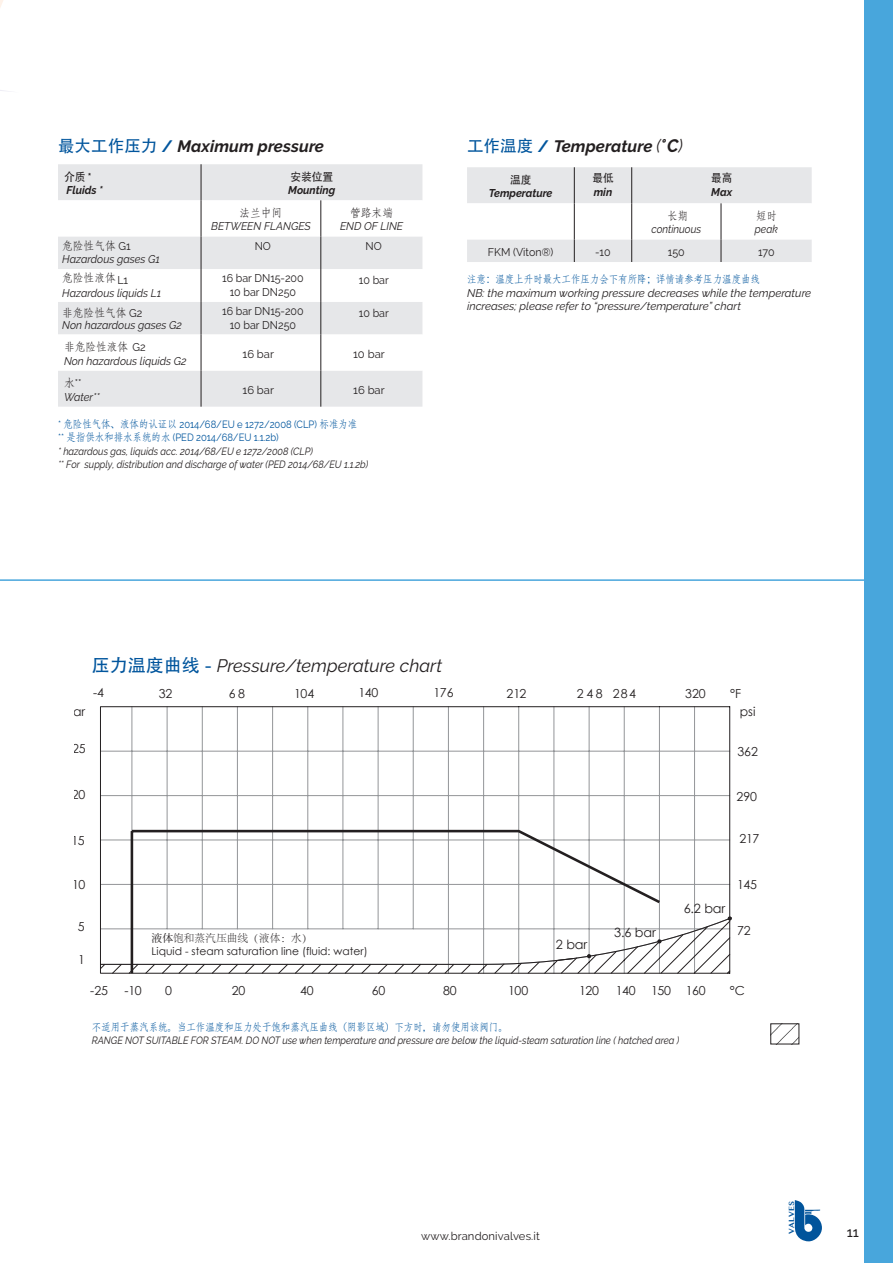
<style>
.page{position:relative;width:893px;height:1263px;background:#fff}
.page>*{position:absolute;margin:0;border:0;box-sizing:border-box;transform-origin:0 0}
.t1{font:italic 18px "Raleway";color:#231f20}
.t2{font:italic 700 16.5px "Raleway";letter-spacing:.005em;color:#231f20}
.t3{font:500 13.5px "Raleway";color:#231f20}
.t4{font:12.75px "Century Gothic";letter-spacing:-.015em;color:#231f20}
.t5{font:12.45px "Century Gothic";letter-spacing:-.01em;color:#231f20}
.t6{font:italic 11.25px/13.5px "Raleway";color:#231f20}
.t7{font:italic 11.25px "Raleway";color:#231f20;scale:.95 1}
.t8{font:11.25px "Raleway";color:#231f20;scale:.95 1}
.t9{font:11.25px "Raleway";color:#231f20}
.t10{font:11.25px "Adobe Fangsong Std";color:#231f20;scale:.95 1}
.t11{font:italic 700 11.25px "Raleway";color:#231f20;scale:.95 1}
.t12{font:italic 11.25px "Raleway";color:#231f20;scale:.9 1}
.t13{font:11.25px "Adobe Heiti Std";color:#231f20;scale:.95 1}
.t14{font:11.25px "Adobe Fangsong Std";color:#231f20;scale:.9 1}
.t15{font:10.8px/13px "Century Gothic";color:#231f20}
.t16{font:italic 10.5px "Raleway";color:#231f20;scale:.9 1}
.t17{font:10.5px "Raleway";color:#01559d;scale:.9 1}
.t18{font:10.5px "Adobe Fangsong Std";color:#01559d;scale:.9 1}
.t19{font:700 7.8px "Lao MN";color:#01549b}
.s1{font-family:"Adobe Heiti Std";font-weight:400;font-style:normal;color:#01559d}
.s2{font-style:normal;color:#01559d}
.s3{font-family:"Raleway";font-weight:700}
.s4{font-family:"Raleway"}
.s5{font-family:"Adobe Fangsong Std"}
.s6{font-weight:400;font-size:18px}
.s7{font-size:18px}
.s8{font-family:"Adobe Heiti Std";font-style:normal;color:#01559d}
.s9{font-weight:500;font-style:normal;color:#01559d}
.s10{font-family:"Koz Min Pr 6 N"}
.s11{font-family:"Adobe Song Std";font-weight:300}
</style>
<div class="page">
<svg style="left:0;top:0;width:10px;height:92px"></svg>
<svg style="left:794px;top:1200px;width:28px;height:41px"></svg>
<div style="left:864px;top:0;width:29px;height:1263px;background:#48a6dc"></div>
<hr style="left:0;top:579px;width:893px;height:2px;background:#48a6dc">
<svg style="left:467px;top:167px;width:345px;height:95px"></svg>
<div style="left:58px;top:164px;width:364px;height:243px;background:#e6e7e9"></div>
<svg style="left:58px;top:200px;width:364px;height:171px"></svg>
<hr style="left:201px;top:164px;width:1px;height:36px;background:#231f20">
<hr style="left:201px;top:200px;width:1px;height:36px;background:#231f20">
<hr style="left:320px;top:200px;width:1px;height:36px;background:#231f20">
<hr style="left:201px;top:236px;width:1px;height:33px;background:#231f20">
<hr style="left:320px;top:236px;width:1px;height:33px;background:#231f20">
<hr style="left:201px;top:269px;width:1px;height:33px;background:#231f20">
<hr style="left:320px;top:269px;width:1px;height:33px;background:#231f20">
<hr style="left:201px;top:302px;width:1px;height:32px;background:#231f20">
<hr style="left:320px;top:302px;width:1px;height:32px;background:#231f20">
<hr style="left:201px;top:334px;width:1px;height:37px;background:#231f20">
<hr style="left:320px;top:334px;width:1px;height:37px;background:#231f20">
<hr style="left:201px;top:371px;width:1px;height:36px;background:#231f20">
<hr style="left:320px;top:371px;width:1px;height:36px;background:#231f20">
<svg style="left:100px;top:706px;width:630px;height:210px"></svg>
<svg style="left:129px;top:828px;width:534px;height:88px"></svg>
<svg style="left:100px;top:916px;width:632px;height:58px"></svg>
<img style="left:772px;top:1025px;width:25px;height:17px">
<div style="left:770px;top:1023px;width:29px;height:21px;border:1px solid #231f20"></div>
<p class="t2" style="left:58px;top:137px;width:267px"><span class="s1">最大工作压力</span> <span class="s2">/</span> Maximum pressure</p>
<p class="t13" style="left:64px;top:170px;width:31px">介质 <span class="s3">*</span></p>
<p class="t11" style="left:67px;top:184px;width:40px">Fluids *</p>
<p class="t13" style="left:290px;top:170px;width:46px">安装位置</p>
<p class="t11" style="left:288px;top:184px;width:51px">Mounting</p>
<p class="t10" style="left:240px;top:206px;width:46px">法兰中间</p>
<p class="t7" style="left:211px;top:220px;width:106px">BETWEEN FLANGES</p>
<p class="t10" style="left:350px;top:206px;width:46px">管路末端</p>
<p class="t7" style="left:340px;top:220px;width:68px">END OF LINE</p>
<p class="t10" style="left:62px;top:239px;width:73px">危险性气体 <span class="s4">G1</span></p>
<p class="t7" style="left:62px;top:253px;width:104px">Hazardous gases G1</p>
<p class="t8" style="left:255px;top:239px;width:19px">NO</p>
<p class="t8" style="left:366px;top:239px;width:19px">NO</p>
<p class="t10" style="left:62px;top:271px;width:71px">危险性液体 <span class="s4">L1</span></p>
<p class="t7" style="left:62px;top:287px;width:106px">Hazardous liquids L1</p>
<p class="t8" style="left:222px;top:272px;width:87px">16 bar DN15-200</p>
<p class="t8" style="left:230px;top:285px;width:71px">10 bar DN250</p>
<p class="t8" style="left:359px;top:273px;width:33px">10 bar</p>
<p class="t10" style="left:62px;top:306px;width:86px">非危险性气体 <span class="s4">G2</span></p>
<p class="t7" style="left:62px;top:318px;width:127px">Non hazardous gases G2</p>
<p class="t8" style="left:222px;top:305px;width:87px">16 bar DN15-200</p>
<p class="t8" style="left:230px;top:318px;width:71px">10 bar DN250</p>
<p class="t8" style="left:359px;top:306px;width:33px">10 bar</p>
<p class="t10" style="left:64px;top:340px;width:88px">非危险性液体 <span class="s4">G2</span></p>
<p class="t7" style="left:64px;top:354px;width:130px">Non hazardous liquids G2</p>
<p class="t9" style="left:242px;top:347px;width:33px">16 bar</p>
<p class="t9" style="left:353px;top:347px;width:33px">10 bar</p>
<p class="t8" style="left:64px;top:377px;width:20px"><span class="s5">水</span>**</p>
<p class="t7" style="left:64px;top:390px;width:39px">Water**</p>
<p class="t9" style="left:242px;top:383px;width:33px">16 bar</p>
<p class="t9" style="left:353px;top:383px;width:33px">16 bar</p>
<p class="t17" style="left:58px;top:418px;width:334px">* <span class="s5">危险性气体、液体的认证以</span> 2014/68/EU e 1272/2008 (CLP) <span class="s5">标准为准</span></p>
<p class="t17" style="left:58px;top:431px;width:247px">** <span class="s5">是指供水和排水系统的水</span> (PED 2014/68/EU 1.1.2b)</p>
<p class="t16" style="left:58px;top:445px;width:285px">* hazardous gas, liquids acc. 2014/68/EU e 1272/2008 (CLP)</p>
<p class="t16" style="left:58px;top:458px;width:346px">** For supply, distribution and discharge of water (PED 2014/68/EU 1.1.2b)</p>
<p class="t2" style="left:467px;top:137px;width:217px"><span class="s1">工作温度</span> <span class="s2">/</span> Temperature <span class="s6">(</span><span class="s7">° C</span><span class="s6">)</span></p>
<p class="t13" style="left:510px;top:173px;width:24px">温度</p>
<p class="t11" style="left:489px;top:187px;width:68px">Temperature</p>
<p class="t13" style="left:592px;top:171px;width:24px">最低</p>
<p class="t11" style="left:594px;top:185px;width:21px">min</p>
<p class="t14" style="left:667px;top:209px;width:24px">长期</p>
<p class="t12" style="left:651px;top:223px;width:57px">continuous</p>
<p class="t13" style="left:711px;top:171px;width:24px">最高</p>
<p class="t11" style="left:711px;top:185px;width:24px">Max</p>
<p class="t14" style="left:756px;top:209px;width:24px">短时</p>
<p class="t12" style="left:755px;top:223px;width:27px">peak</p>
<p class="t8" style="left:488px;top:245px;width:70px">FKM (Viton®)</p>
<p class="t8" style="left:595px;top:245px;width:18px">-10</p>
<p class="t8" style="left:668px;top:245px;width:19px">150</p>
<p class="t8" style="left:758px;top:245px;width:19px">170</p>
<p class="t18" style="left:467px;top:273px;width:327px">注意：温度上升时最大工作压力会下有所降；详情请参考压力温度曲线</p>
<p class="t6" style="left:467px;top:286px;width:346px">NB: the maximum working pressure decreases while the temperature increases; please refer to “pressure/temperature” chart</p>
<p class="t1" style="left:92px;top:655px;width:352px"><span class="s8">压力温度曲线</span> <span class="s9">-</span> Pressure/temperature chart</p>
<p class="t5" style="left:159px;top:686px;width:15px">32</p>
<p class="t5" style="left:294px;top:685px;width:21px">104</p>
<p class="t5" style="left:93px;top:685px;width:12px">-4</p>
<p class="t5" style="left:358px;top:685px;width:21px">140</p>
<p class="t5" style="left:434px;top:685px;width:22px">176</p>
<p class="t5" style="left:229px;top:686px;width:18px">68</p>
<p class="t5" style="left:506px;top:685px;width:22px">212</p>
<p class="t5" style="left:613px;top:686px;width:25px">284</p>
<p class="t5" style="left:577px;top:686px;width:27px">248</p>
<p class="t5" style="left:685px;top:685px;width:22px">320</p>
<p class="t5" style="left:730px;top:686px;width:12px">°F</p>
<p class="t5" style="left:65px;top:704px;width:22px">bar</p>
<p class="t5" style="left:740px;top:704px;width:17px">psi</p>
<p class="t5" style="left:72px;top:741px;width:15px">25</p>
<p class="t5" style="left:737px;top:744px;width:22px">362</p>
<p class="t5" style="left:72px;top:787px;width:15px">20</p>
<p class="t5" style="left:737px;top:789px;width:22px">290</p>
<p class="t5" style="left:72px;top:832px;width:15px">15</p>
<p class="t5" style="left:739px;top:831px;width:22px">217</p>
<p class="t5" style="left:72px;top:877px;width:15px">10</p>
<p class="t5" style="left:737px;top:877px;width:21px">145</p>
<p class="t5" style="left:78px;top:919px;width:8px">5</p>
<p class="t5" style="left:78px;top:952px;width:8px">1</p>
<p class="t15" style="left:152px;top:931px;width:218px"><span class="s10">液体</span><span class="s11">饱和蒸汽压曲线（液体：水）<br></span>Liquid - steam saturation line (fluid: water)</p>
<p class="t4" style="left:556px;top:936px;width:33px">2 bar</p>
<p class="t4" style="left:614px;top:925px;width:43px">3.6 bar</p>
<p class="t4" style="left:684px;top:900px;width:43px">6.2 bar</p>
<p class="t5" style="left:737px;top:923px;width:15px">72</p>
<p class="t5" style="left:232px;top:983px;width:15px">20</p>
<p class="t5" style="left:300px;top:983px;width:15px">40</p>
<p class="t5" style="left:372px;top:982px;width:15px">60</p>
<p class="t5" style="left:443px;top:982px;width:15px">80</p>
<p class="t5" style="left:508px;top:983px;width:21px">100</p>
<p class="t5" style="left:579px;top:983px;width:21px">120</p>
<p class="t5" style="left:616px;top:982px;width:22px">140</p>
<p class="t5" style="left:686px;top:982px;width:21px">160</p>
<p class="t5" style="left:651px;top:983px;width:21px">150</p>
<p class="t5" style="left:90px;top:983px;width:19px">-25</p>
<p class="t5" style="left:124px;top:983px;width:19px">-10</p>
<p class="t18" style="left:92px;top:1020px;width:463px">不适用于蒸汽系统。当工作温度和压力处于饱和蒸汽压曲线（阴影区域）下方时，请勿使用该阀门。</p>
<p class="t16" style="left:92px;top:1034px;width:654px">RANGE NOT SUITABLE FOR STEAM. DO NOT use when temperature and pressure are below the liquid-steam saturation line ( hatched area )</p>
<p class="t5" style="left:165px;top:983px;width:8px">0</p>
<p class="t5" style="left:730px;top:983px;width:16px">°C</p>
<p class="t19" style="left:787px;top:1233px;width:34px;rotate:-90deg">VALVES</p>
<p class="t9" style="left:421px;top:1229px;width:120px">www.brandonivalves.it</p>
<p class="t3" style="left:847px;top:1225px;width:14px">11</p>
</div>
